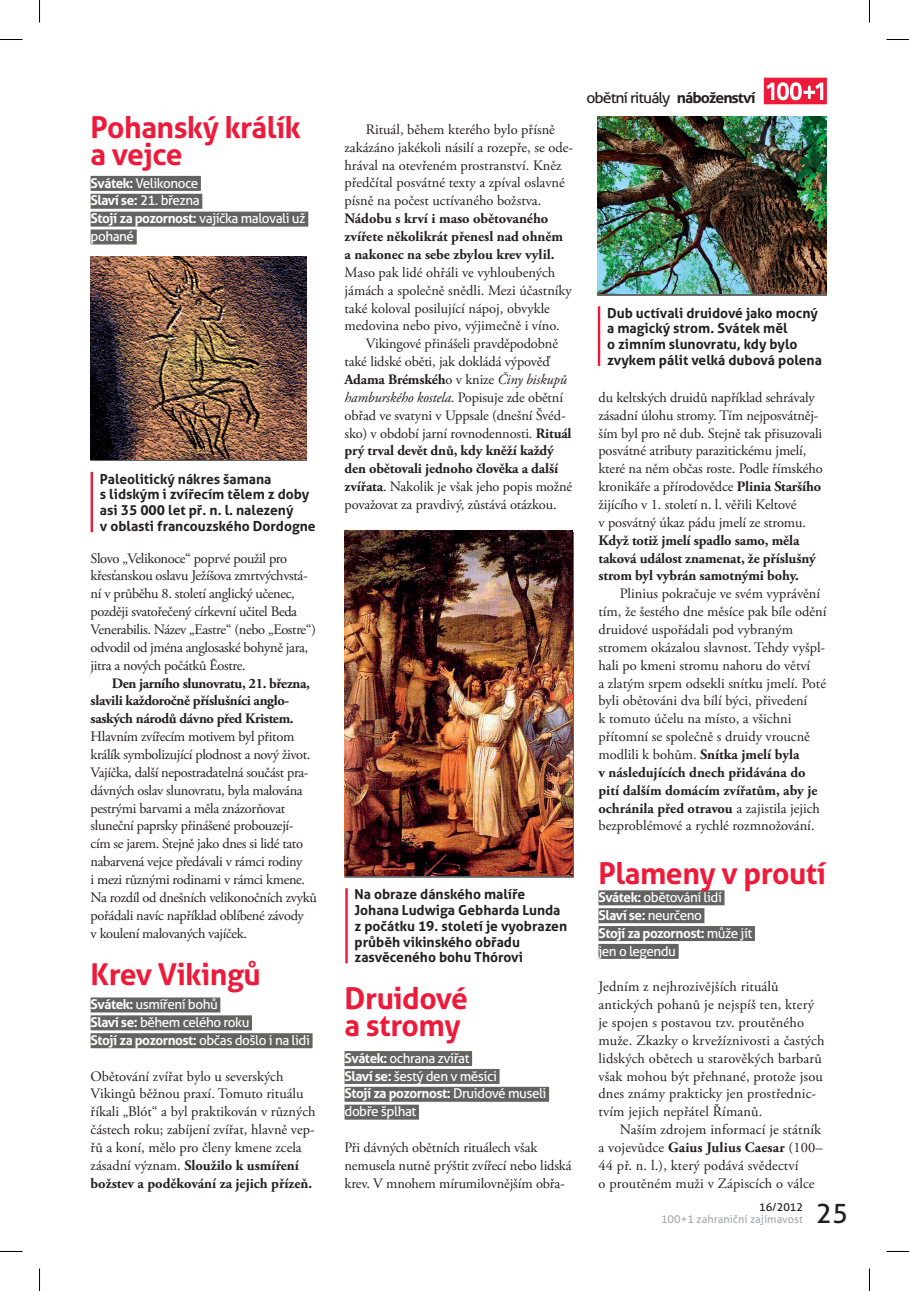
<style>
.page{position:relative;width:909px;height:1291px;background:#fff}
.page>*{position:absolute;margin:0;border:0;box-sizing:border-box;transform-origin:0 0}
.t1{font:700 30px/27px "Aller";letter-spacing:-.015em;color:#ed1a3a}
.t2{font:27px "Aller";color:#231f20}
.t3{font:15px "Aller";letter-spacing:-.06em;color:#231f20;scale:1.05 1}
.t4{font:14.4px/17.9px "Adobe Garamond Pro";letter-spacing:-.01em;color:#231f20}
.t5{font:14.4px/17.9px "Adobe Garamond Pro";letter-spacing:.01em;color:#231f20}
.t6{font:700 14.4px/17.9px "Adobe Garamond Pro";letter-spacing:-.01em;color:#231f20}
.t7{font:italic 14.4px "Adobe Garamond Pro";letter-spacing:-.01em;color:#231f20}
.t8{font:700 13.8px/15.8px "Aller";color:#231f20}
.t9{font:13.5px/17.9px "Aller";letter-spacing:-.035em;color:#fff}
.t10{font:10.95px "Aller";color:#a8a9ad}
.t11{font:10.95px "Aller";color:#231f20}
.s1{font-weight:700}
.s2{font-weight:400}
.s3{font-weight:400;font-style:italic}
.s4{font-style:normal}
</style>
<div class="page">
<svg style="left:763px;top:78px;width:63px;height:26px"></svg>
<div style="left:91px;top:176px;width:110px;height:15px;background:#636361"></div>
<div style="left:91px;top:194px;width:111px;height:15px;background:#636361"></div>
<div style="left:91px;top:212px;width:217px;height:15px;background:#636361"></div>
<div style="left:91px;top:229px;width:46px;height:15px;background:#636361"></div>
<div style="left:91px;top:997px;width:129px;height:15px;background:#636361"></div>
<div style="left:91px;top:1015px;width:161px;height:15px;background:#636361"></div>
<div style="left:91px;top:1033px;width:221px;height:15px;background:#636361"></div>
<div style="left:344px;top:1051px;width:128px;height:15px;background:#636361"></div>
<div style="left:344px;top:1069px;width:155px;height:15px;background:#636361"></div>
<div style="left:344px;top:1087px;width:205px;height:15px;background:#636361"></div>
<div style="left:344px;top:1105px;width:75px;height:15px;background:#636361"></div>
<div style="left:598px;top:890px;width:126px;height:15px;background:#636361"></div>
<div style="left:598px;top:908px;width:106px;height:15px;background:#636361"></div>
<div style="left:598px;top:926px;width:156px;height:15px;background:#636361"></div>
<div style="left:598px;top:944px;width:80px;height:15px;background:#636361"></div>
<hr style="left:345px;top:888px;width:2px;height:75px;background:#ed1a3a">
<hr style="left:91px;top:472px;width:2px;height:60px;background:#ed1a3a">
<img style="left:344px;top:531px;width:228px;height:344px">
<img style="left:91px;top:256px;width:216px;height:203px">
<hr style="left:597px;top:306px;width:3px;height:60px;background:#ed1a3a">
<img style="left:597px;top:116px;width:228px;height:178px">
<svg style="left:0;top:39px;width:22px;height:1px"></svg>
<svg style="left:886px;top:39px;width:22px;height:1px"></svg>
<svg style="left:0;top:1251px;width:22px;height:1px"></svg>
<svg style="left:886px;top:1251px;width:22px;height:1px"></svg>
<svg style="left:39px;top:0;width:1px;height:22px"></svg>
<svg style="left:39px;top:1268px;width:1px;height:23px"></svg>
<svg style="left:868px;top:0;width:1px;height:22px"></svg>
<svg style="left:868px;top:1269px;width:1px;height:22px"></svg>
<h1 class="t1" style="left:91px;top:114px;width:212px">Pohanský králík a vejce</h1>
<p class="t9" style="left:91px;top:174px;width:216px"><span class="s1">Svátek:</span> Velikonoce<br><span class="s1">Slaví se:</span> 21. března<br><span class="s1">Stojí za pozornost:</span> vajíčka malovali už pohané</p>
<p class="t8" style="left:100px;top:471px;width:217px">Paleolitický nákres šamana<br>s lidským i zvířecím tělem z doby asi 35 000 let př. n. l. nalezený<br>v oblasti francouzského Dordogne</p>
<p class="t4" style="left:91px;top:550px;width:227px">Slovo „Velikonoce“ poprvé použil pro křesťanskou oslavu Ježíšova zmrtvýchvstá&shy;ní v průběhu 8. století anglický učenec, později svatořečený církevní učitel Beda Venerabilis. Název „Eastre“ (nebo „Eostre“) odvodil od jména anglosaské bohyně jara, jitra a nových počátků Ēostre.</p>
<p class="t6" style="left:91px;top:674px;width:221px;text-indent:21px">Den jarního slunovratu, 21. března, slavili každoročně příslušníci anglo&shy;saských národů dávno před Kristem.</p>
<p class="t4" style="left:91px;top:728px;width:227px">Hlavním zvířecím motivem byl přitom králík symbolizující plodnost a nový život.<br>Vajíčka, další nepostradatelná součást pra&shy;dávných oslav slunovratu, byla malována pestrými barvami a měla znázorňovat sluneční paprsky přinášené probouzejí&shy;cím se jarem. Stejně jako dnes si lidé tato nabarvená vejce předávali v rámci rodiny<br>i mezi různými rodinami v rámci kmene.<br>Na rozdíl od dnešních velikonočních zvyků pořádali navíc například oblíbené závody<br>v koulení malovaných vajíček.</p>
<h1 class="t1" style="left:91px;top:961px;width:171px">Krev Vikingů</h1>
<p class="t9" style="left:91px;top:995px;width:221px"><span class="s1">Svátek:</span> usmíření bohů<br><span class="s1">Slaví se:</span> během celého roku<br><span class="s1">Stojí za pozornost:</span> občas došlo i na lidi</p>
<p class="t4" style="left:91px;top:1067px;width:226px">Obětování zvířat bylo u severských Vikingů běžnou praxí. Tomuto rituálu říkali „Blót“ a byl praktikován v různých částech roku; zabíjení zvířat, hlavně vep&shy;řů a koní, mělo pro členy kmene zcela zásadní význam. <span class="s1">Sloužilo k usmíření božstev a poděkování za jejich přízeň.</span></p>
<p class="t4" style="left:344px;top:121px;width:230px;text-indent:21px">Rituál, během kterého bylo přísně zakázáno jakékoli násilí a rozepře, se ode&shy;hrával na otevřeném prostranství. Kněz předčítal posvátné texty a zpíval oslavné písně na počest uctívaného božstva.</p>
<p class="t6" style="left:344px;top:210px;width:220px">Nádobu s krví i maso obětovaného zvířete několikrát přenesl nad ohněm a nakonec na sebe zbylou krev vylil.</p>
<p class="t4" style="left:344px;top:264px;width:212px">Maso pak lidé ohřáli ve vyhloubených</p>
<p class="t4" style="left:344px;top:282px;width:229px">jámách a společně snědli. Mezi účastníky</p>
<p class="t4" style="left:344px;top:299px;width:207px">také koloval posilující nápoj, obvykle</p>
<p class="t4" style="left:344px;top:317px;width:217px">medovina nebo pivo, výjimečně i víno.</p>
<p class="t4" style="left:365px;top:335px;width:194px">Vikingové přinášeli pravděpodobně</p>
<p class="t4" style="left:344px;top:353px;width:207px">také lidské oběti, jak dokládá výpověď</p>
<p class="t6" style="left:344px;top:371px;width:224px">Adama Brémskéh<span class="s2">o v knize</span> <span class="s3">Činy biskupů</span></p>
<p class="t7" style="left:344px;top:389px;width:220px">hamburského kostela<span class="s4">. Popisuje zde obětní</span></p>
<p class="t4" style="left:344px;top:407px;width:222px">obřad ve svatyni v Uppsale (dnešní Švéd-</p>
<p class="t4" style="left:344px;top:424px;width:228px">sko) v období jarní rovnodennosti. <span class="s1">Rituál</span></p>
<p class="t6" style="left:344px;top:442px;width:211px">prý trval devět dnů, kdy kněží každý</p>
<p class="t6" style="left:344px;top:460px;width:215px">den obětovali jednoho člověka a další</p>
<p class="t4" style="left:344px;top:478px;width:229px"><span class="s1">zvířata</span>. Nakolik je však jeho popis možné</p>
<p class="t4" style="left:344px;top:496px;width:213px">považovat za pravdivý, zůstává otázkou.</p>
<p class="t8" style="left:354px;top:886px;width:214px">Na obraze dánského malíře<br>Johana Ludwiga Gebharda Lunda z počátku 19. století je vyobrazen průběh vikinského obřadu zasvěceného bohu Thórovi</p>
<h1 class="t1" style="left:344px;top:984px;width:125px">Druidové a stromy</h1>
<p class="t9" style="left:344px;top:1049px;width:203px"><span class="s1">Svátek:</span> ochrana zvířat<br><span class="s1">Slaví se:</span> šestý den v měsíci<br><span class="s1">Stojí za pozornost:</span> Druidové museli dobře šplhat</p>
<p class="t4" style="left:344px;top:1139px;width:228px">Při dávných obětních rituálech však nemusela nutně prýštit zvířecí nebo lidská krev. V mnohem mírumilovnějším obřa-</p>
<p class="t3" style="left:586px;top:89px;width:162px">obětní rituály <span class="s1">náboženství</span></p>
<p class="t8" style="left:607px;top:305px;width:216px">Dub uctívali druidové jako mocný a magický strom. Svátek měl<br>o zimním slunovratu, kdy bylo zvykem pálit velká dubová polena</p>
<p class="t4" style="left:598px;top:389px;width:226px">du keltských druidů například sehrávaly zásadní úlohu stromy. Tím nejposvátněj&shy;ším byl pro ně dub. Stejně tak přisuzovali posvátné atributy parazitickému jmelí, které na něm občas roste. Podle římského kronikáře a přírodovědce <span class="s1">Plinia Staršího </span>žijícího v 1. století n. l. věřili Keltové<br>v posvátný úkaz pádu jmelí ze stromu.</p>
<p class="t6" style="left:598px;top:531px;width:219px">Když totiž jmelí spadlo samo, měla taková událost znamenat, že příslušný strom byl vybrán samotnými bohy.</p>
<p class="t4" style="left:598px;top:585px;width:229px;text-indent:21px">Plinius pokračuje ve svém vyprávění tím, že šestého dne měsíce pak bíle odění druidové uspořádali pod vybraným stromem okázalou slavnost. Tehdy vyšpl&shy;hali po kmeni stromu nahoru do větví<br>a zlatým srpem odsekli snítku jmelí. Poté byli obětováni dva bílí býci, přivedení<br>k tomuto účelu na místo, a všichni přítomní se společně s druidy vroucně modlili k bohům. <span class="s1">Snítka jmelí byla<br>v následujících dnech přidávána do pití dalším domácím zvířatům, aby je ochránila před otravou</span> a zajistila jejich bezproblémové a rychlé rozmnožování.</p>
<h1 class="t1" style="left:598px;top:859px;width:229px">Plameny v proutí</h1>
<p class="t9" style="left:598px;top:888px;width:155px"><span class="s1">Svátek:</span> obětování lidí<br><span class="s1">Slaví se:</span> neurčeno<br><span class="s1">Stojí za pozornost:</span> může jít jen o legendu</p>
<p class="t5" style="left:598px;top:978px;width:227px">Jedním z nejhrozivějších rituálů antických pohanů je nejspíš ten, který je spojen s postavou tzv. proutěného muže. Zkazky o krvežíznivosti a častých lidských obětech u starověkých barbarů však mohou být přehnané, protože jsou dnes známy prakticky jen prostřednic&shy;tvím jejich nepřátel Římanů.</p>
<p class="t5" style="left:598px;top:1121px;width:225px;text-indent:21px">Naším zdrojem informací je státník a vojevůdce <span class="s1">Gaius Julius Caesar</span> (100– 44 př. n. l.), který podává svědectví<br>o proutěném muži v Zápiscích o válce</p>
<p class="t11" style="left:758px;top:1200px;width:45px">16/2012</p>
<p class="t10" style="left:660px;top:1212px;width:143px">100+1 zahraniční zajímavost</p>
<h2 class="t2" style="left:815px;top:1197px;width:34px">25</h2>
</div>
